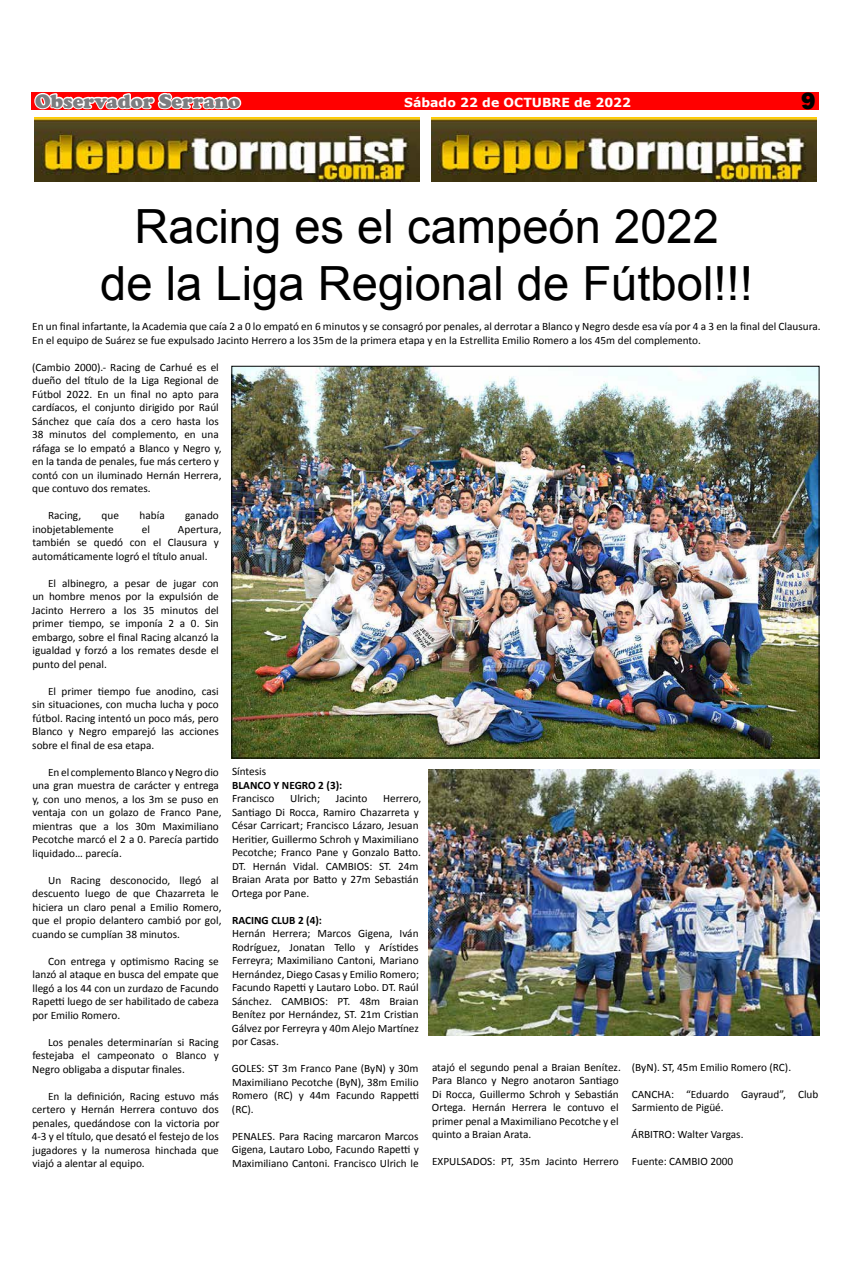
<style>
.page{position:relative;width:851px;height:1276px;background:#fff}
.page>*{position:absolute;margin:0;border:0;box-sizing:border-box;transform-origin:0 0}
.t1{font:47.12px/56.5px "Arial";color:#000;text-align:center}
.t2{font:800 24.62px "Franklin Gothic";color:#000}
.t3{font:900 20px "Cooper";color:#7c7d80}
.t4{font:700 12.5px "Verdana";color:#fff}
.t5{font:11.25px/13.5px "Calibri";color:#000}
.t6{font:700 11.25px "Calibri";color:#000}
</style>
<div class="page">
<div style="left:32px;top:92px;width:787px;height:18px;background:#f00"></div>
<svg style="left:34px;top:92px;width:209px;height:90px"></svg>
<img style="left:431px;top:118px;width:385px;height:64px">
<img style="left:35px;top:118px;width:384px;height:64px">
<img style="left:233px;top:368px;width:584px;height:388px">
<img style="left:429px;top:770px;width:390px;height:265px">
<h3 class="t3" style="left:35px;top:89px;width:207px">Observador Serrano</h3>
<p class="t4" style="left:404px;top:93px;width:228px">Sábado 22 de OCTUBRE de 2022</p>
<h2 class="t2" style="left:801px;top:85px;width:16px">9</h2>
<h1 class="t1" style="left:100px;top:199px;width:654px">Racing es el campeón 2022<br>de la Liga Regional de Fútbol!!!</h1>
<p class="t5" style="left:32px;top:320px;width:789px">En un final infartante, la Academia que caía 2 a 0 lo empató en 6 minutos y se consagró por penales, al derrotar a Blanco y Negro desde esa vía por 4 a 3 en la final del Clausura.<br>En el equipo de Suárez se fue expulsado Jacinto Herrero a los 35m de la primera etapa y en la Estrellita Emilio Romero a los 45m del complemento.</p>
<p class="t5" style="left:32px;top:360px;width:191px">(Cambio 2000).- Racing de Carhué es el dueño del título de la Liga Regional de Fútbol 2022. En un final no apto para cardíacos, el conjunto dirigido por Raúl Sánchez que caía dos a cero hasta los 38 minutos del complemento, en una ráfaga se lo empató a Blanco y Negro y, en la tanda de penales, fue más certero y contó con un iluminado Hernán Herrera, que contuvo dos remates.</p>
<p class="t5" style="left:48px;top:509px;width:34px">Racing,</p>
<p class="t5" style="left:102px;top:509px;width:19px">que</p>
<p class="t5" style="left:139px;top:509px;width:27px">había</p>
<p class="t5" style="left:185px;top:509px;width:35px">ganado</p>
<p class="t5" style="left:32px;top:522px;width:83px">inobjetablemente</p>
<p class="t5" style="left:142px;top:522px;width:10px">el</p>
<p class="t5" style="left:32px;top:522px;width:191px;text-indent:146px">Apertura, también se quedó con el Clausura y automáticamente logró el título anual.</p>
<p class="t5" style="left:32px;top:576px;width:189px;text-align:justify;text-indent:16px">El albinegro, a pesar de jugar con un hombre menos por la expulsión de Jacinto Herrero a los 35 minutos del primer tiempo, se imponía 2 a 0. Sin embargo, sobre el final Racing alcanzó la igualdad y forzó a los remates desde el punto del penal.</p>
<p class="t5" style="left:32px;top:684px;width:188px;text-align:justify;text-indent:16px">El primer tiempo fue anodino, casi sin situaciones, con mucha lucha y poco fútbol. Racing intentó un poco más, pero Blanco y Negro emparejó las acciones sobre el final de esa etapa.</p>
<p class="t5" style="left:32px;top:765px;width:191px;text-indent:16px">En el complemento Blanco y Negro dio una gran muestra de carácter y entrega y, con uno menos, a los 3m se puso en ventaja con un golazo de Franco Pane, mientras que a los 30m Maximiliano Pecotche marcó el 2 a 0. Parecía partido liquidado… parecía.</p>
<p class="t5" style="left:32px;top:873px;width:191px;text-indent:16px">Un Racing desconocido, llegó al descuento luego de que Chazarreta le hiciera un claro penal a Emilio Romero, que el propio delantero cambió por gol, cuando se cumplían 38 minutos.</p>
<p class="t5" style="left:32px;top:954px;width:188px;text-align:justify;text-indent:16px">Con entrega y optimismo Racing se lanzó al ataque en busca del empate que llegó a los 44 con un zurdazo de Facundo Rapetti luego de ser habilitado de cabeza por Emilio Romero.</p>
<p class="t5" style="left:32px;top:1035px;width:188px;text-align:justify;text-indent:16px">Los penales determinarían si Racing festejaba el campeonato o Blanco y Negro obligaba a disputar finales.</p>
<p class="t5" style="left:32px;top:1089px;width:189px;text-align:justify;text-indent:16px">En la definición, Racing estuvo más certero y Hernán Herrera contuvo dos penales, quedándose con la victoria por 4-3 y el título, que desató el festejo de los jugadores y la numerosa hinchada que viajó a alentar al equipo.</p>
<p class="t5" style="left:232px;top:765px;width:36px">Síntesis</p>
<p class="t6" style="left:232px;top:778px;width:112px">BLANCO Y NEGRO 2 (3):</p>
<p class="t5" style="left:232px;top:792px;width:44px">Francisco</p>
<p class="t5" style="left:290px;top:792px;width:31px">Ulrich;</p>
<p class="t5" style="left:336px;top:792px;width:33px">Jacinto</p>
<p class="t5" style="left:232px;top:792px;width:191px;text-indent:151px">Herrero,<br>Santiago Di Rocca, Ramiro Chazarreta y<br>César Carricart; Francisco Lázaro, Jesuan<br>Heritier, Guillermo Schroh y Maximiliano<br>Pecotche; Franco Pane y Gonzalo Batto.<br>DT. Hernán Vidal. CAMBIOS: ST. 24m<br>Braian Arata por Batto y 27m Sebastián<br>Ortega por Pane.</p>
<p class="t6" style="left:232px;top:913px;width:91px">RACING CLUB 2 (4):</p>
<p class="t5" style="left:232px;top:927px;width:189px;text-align:justify">Hernán Herrera; Marcos Gigena, Iván Rodríguez, Jonatan Tello y Arístides Ferreyra; Maximiliano Cantoni, Mariano Hernández, Diego Casas y Emilio Romero; Facundo Rapetti y Lautaro Lobo. DT. Raúl Sánchez. CAMBIOS: PT. 48m Braian Benítez por Hernández, ST. 21m Cristian Gálvez por Ferreyra y 40m Alejo Martínez por Casas.</p>
<p class="t5" style="left:232px;top:1062px;width:189px;text-align:justify">GOLES: ST 3m Franco Pane (ByN) y 30m Maximiliano Pecotche (ByN), 38m Emilio Romero (RC) y 44m Facundo Rappetti (RC).</p>
<p class="t5" style="left:232px;top:1129px;width:188px;text-align:justify">PENALES. Para Racing marcaron Marcos Gigena, Lautaro Lobo, Facundo Rapetti y Maximiliano Cantoni. Francisco Ulrich le</p>
<p class="t5" style="left:631px;top:1060px;width:161px">(ByN). ST, 45m Emilio Romero (RC).</p>
<p class="t5" style="left:631px;top:1087px;width:188px">CANCHA: “Eduardo Gayraud”, Club<br>Sarmiento de Pigüé.</p>
<p class="t5" style="left:631px;top:1127px;width:113px">ÁRBITRO: Walter Vargas.</p>
<p class="t5" style="left:632px;top:1154px;width:103px">Fuente: CAMBIO 2000</p>
<p class="t5" style="left:432px;top:1060px;width:190px">atajó el segundo penal a Braian Benítez.<br>Para Blanco y Negro anotaron Santiago Di Rocca, Guillermo Schroh y Sebastián Ortega. Hernán Herrera le contuvo el primer penal a Maximiliano Pecotche y el quinto a Braian Arata.</p>
<p class="t5" style="left:432px;top:1154px;width:188px">EXPULSADOS: PT, 35m Jacinto Herrero</p>
</div>
